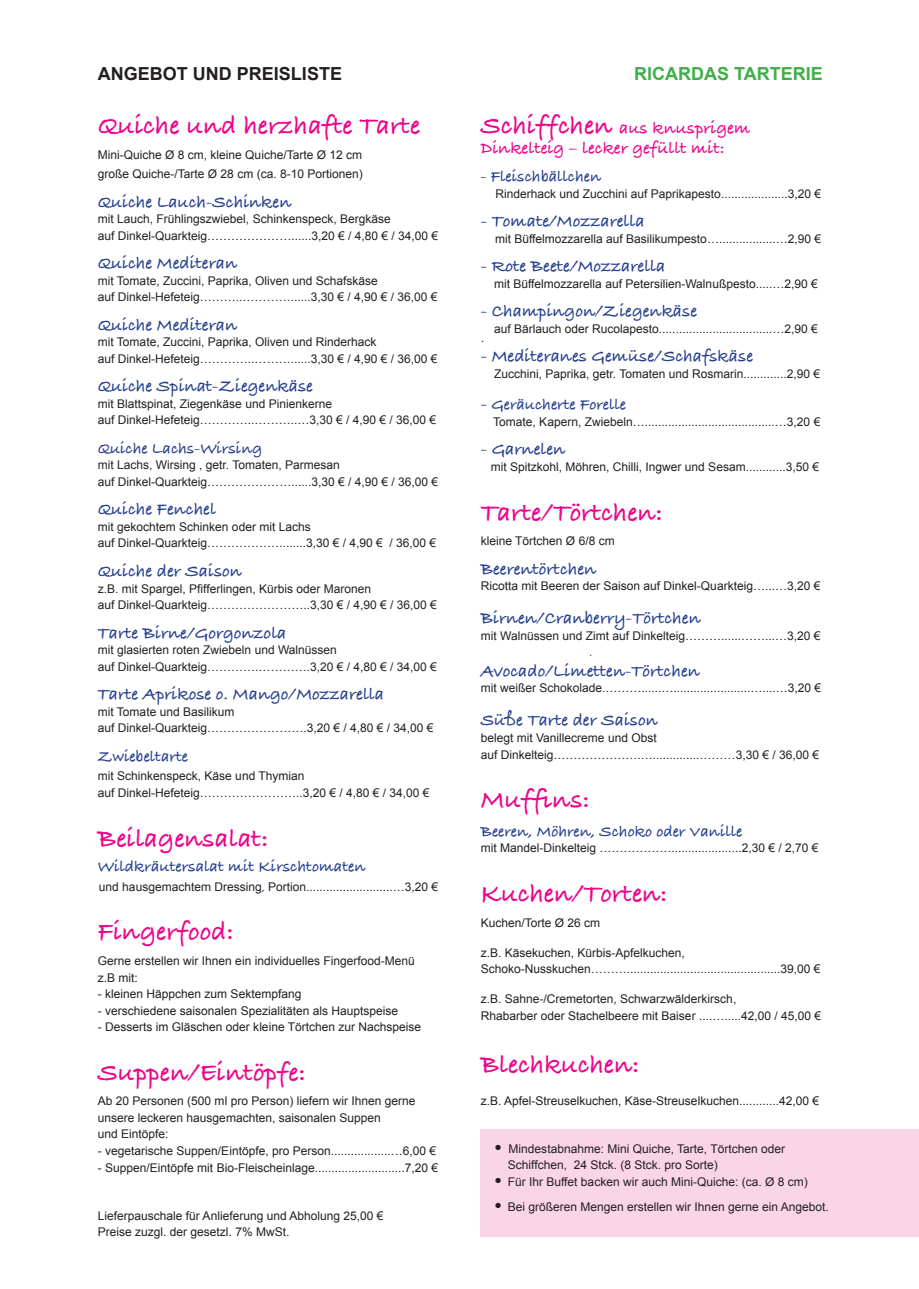
<style>
.page{position:relative;width:919px;height:1289px;background:#fff}
.page>*{position:absolute;margin:0;border:0;box-sizing:border-box;transform-origin:0 0}
.Head1{font:27px "Bradley Hand ITCTT Bold";color:#ed028c}
.Head_2{font:18px "Bradley Hand ITCTT Bold";color:#253f8e}
.Head1-2{font:18px "Bradley Hand ITCTT Bold";color:#ed028c}
.Text_Preise{font:18px "Bradley Hand ITCTT Bold";color:#253f8e}
.t1{font:700 18px "Arial";color:#231f20}
.t2{font:700 18px "Arial";color:#40ae49}
.Head_2-2{font:16.5px "Bradley Hand ITCTT Bold";color:#253f8e}
.Text_Preise-2{font:16.5px "Bradley Hand ITCTT Bold";color:#253f8e}
.Text_Preise-3{font:12px/16.5px "Arial";color:#231f20}
.Head_2-3{font:12px "Arial";color:#231f20}
.t3{font:12px "Times";color:#231f20}
.t4{font:12px "Times";color:#253f8e}
.s1{font-family:"Bradley Hand ITCTT Bold";color:#253f8e}
.s2{font-size:27px}
.s3{font-size:18px}
.s4{font-size:21px}
</style>
<div class="page">
<div style="left:480px;top:1128px;width:438px;height:108px;background:#fad5e5"></div>
<p class="t1" style="left:98px;top:62px;width:246px">ANGEBOT UND PREISLISTE</p>
<p class="t2" style="left:634px;top:62px;width:190px">RICARDAS TARTERIE</p>
<p class="Head1" style="left:98px;top:105px;width:324px">Quiche und herzhafte Tarte</p>
<p class="Text_Preise-3" style="left:98px;top:146px;width:266px">Mini-Quiche Ø 8 cm, kleine Quiche/Tarte Ø 12 cm</p>
<p class="Text_Preise-3" style="left:98px;top:166px;width:266px">große Quiche-/Tarte Ø 28 cm (ca. 8-10 Portionen)</p>
<p class="Text_Preise" style="left:98px;top:188px;width:195px">Quiche Lauch-Schinken</p>
<p class="Text_Preise-3" style="left:98px;top:211px;width:294px">mit Lauch, Frühlingszwiebel, Schinkenspeck, Bergkäse</p>
<p class="Text_Preise-3" style="left:98px;top:227px;width:342px">auf Dinkel-Quarkteig…………………......3,20 € / 4,80 € / 34,00 €</p>
<p class="Text_Preise" style="left:98px;top:249px;width:141px">Quiche Mediteran</p>
<p class="Text_Preise-3" style="left:98px;top:272px;width:281px">mit Tomate, Zuccini, Paprika, Oliven und Schafskäse</p>
<p class="Text_Preise-3" style="left:98px;top:289px;width:341px">auf Dinkel-Hefeteig………..…………......3,30 € / 4,90 € / 36,00 €</p>
<p class="Text_Preise" style="left:98px;top:311px;width:141px">Quiche Mediteran</p>
<p class="Text_Preise-3" style="left:98px;top:334px;width:280px">mit Tomate, Zuccini, Paprika, Oliven und Rinderhack</p>
<p class="Text_Preise-3" style="left:98px;top:350px;width:341px">auf Dinkel-Hefeteig…………..………......3,30 € / 4,90 € / 36,00 €</p>
<p class="Head_2" style="left:98px;top:372px;width:216px">Quiche Spinat-Ziegenkäse</p>
<p class="Text_Preise-3" style="left:98px;top:395px;width:236px">mit Blattspinat, Ziegenkäse und Pinienkerne</p>
<p class="Text_Preise-3" style="left:98px;top:412px;width:340px">auf Dinkel-Hefeteig…………..………..…3,30 € / 4,90 € / 36,00 €</p>
<p class="Head_2-2" style="left:98px;top:436px;width:166px">Quiche Lachs-Wirsing</p>
<p class="Text_Preise-3" style="left:98px;top:457px;width:243px">mit Lachs, Wirsing , getr. Tomaten, Parmesan</p>
<p class="Text_Preise-3" style="left:98px;top:473px;width:342px">auf Dinkel-Quarkteig…………………......3,30 € / 4,90 € / 36,00 €</p>
<p class="Head_2" style="left:98px;top:495px;width:120px">Quiche Fenchel</p>
<p class="Text_Preise-3" style="left:98px;top:518px;width:214px">mit gekochtem Schinken oder mit Lachs</p>
<p class="Text_Preise-3" style="left:98px;top:535px;width:340px">auf Dinkel-Quarkteig………………........3,30 € / 4,90 € / 36,00 €</p>
<p class="Head_2" style="left:98px;top:557px;width:146px">Quiche der Saison</p>
<p class="Head_2-3" style="left:98px;top:580px;width:275px">z.B. mit Spargel, Pfifferlingen, Kürbis oder Maronen</p>
<p class="Text_Preise-3" style="left:98px;top:596px;width:340px">auf Dinkel-Quarkteig……………………..3,30 € / 4,90 € / 36,00 €</p>
<p class="Head_2" style="left:98px;top:618px;width:190px">Tarte Birne/Gorgonzola</p>
<p class="Text_Preise-3" style="left:98px;top:641px;width:240px">mit glasierten roten Zwiebeln und Walnüssen</p>
<p class="Text_Preise-3" style="left:98px;top:658px;width:340px">auf Dinkel-Quarkteig………….………….3,20 € / 4,80 € / 34,00 €</p>
<p class="Head_2" style="left:98px;top:680px;width:288px">Tarte Aprikose o. Mango/Mozzarella</p>
<p class="Text_Preise-3" style="left:98px;top:703px;width:138px">mit Tomate und Basilikum</p>
<p class="Text_Preise-3" style="left:98px;top:719px;width:337px">auf Dinkel-Quarkteig…………………….3,20 € / 4,80 € / 34,00 €</p>
<p class="Head_2-2" style="left:98px;top:743px;width:92px">Zwiebeltarte</p>
<p class="Text_Preise-3" style="left:98px;top:767px;width:208px">mit Schinkenspeck, Käse und Thymian</p>
<p class="Text_Preise-3" style="left:98px;top:784px;width:333px">auf Dinkel-Hefeteig……………………..3,20 € / 4,80 € / 34,00 €</p>
<p class="Head1" style="left:98px;top:817px;width:172px">Beilagensalat:</p>
<p class="Text_Preise-2" style="left:98px;top:853px;width:269px">Wildkräutersalat mit Kirschtomaten</p>
<p class="Text_Preise-3" style="left:99px;top:878px;width:341px">und hausgemachtem Dressing<span class="s1">,</span> Portion..........................…3,20 €</p>
<p class="Head1" style="left:98px;top:911px;width:137px">Fingerfood:</p>
<p class="Text_Preise-3" style="left:98px;top:952px;width:318px">Gerne erstellen wir Ihnen ein individuelles Fingerfood-Menü</p>
<p class="Text_Preise-3" style="left:98px;top:969px;width:42px">z.B mit:</p>
<p class="Text_Preise-3" style="left:98px;top:985px;width:205px">- kleinen Häppchen zum Sektempfang</p>
<p class="Text_Preise-3" style="left:98px;top:1002px;width:302px">- verschiedene saisonalen Spezialitäten als Hauptspeise</p>
<p class="Text_Preise-3" style="left:98px;top:1018px;width:325px">- Desserts im Gläschen oder kleine Törtchen zur Nachspeise</p>
<p class="Head1" style="left:98px;top:1051px;width:209px">Suppen/Eintöpfe:</p>
<p class="Text_Preise-3" style="left:98px;top:1093px;width:319px">Ab 20 Personen (500 ml pro Person) liefern wir Ihnen gerne unsere leckeren hausgemachten, saisonalen Suppen</p>
<p class="Text_Preise-3" style="left:98px;top:1126px;width:72px">und Eintöpfe:</p>
<p class="Text_Preise-3" style="left:98px;top:1142px;width:340px">- vegetarische Suppen/Eintöpfe, pro Person..................…6,00 €</p>
<p class="Text_Preise-3" style="left:98px;top:1159px;width:342px">- Suppen/Eintöpfe mit Bio-Fleischeinlage...........................7,20 €</p>
<p class="Head_2-3" style="left:98px;top:1207px;width:287px">Lieferpauschale für Anlieferung und Abholung 25,00 €</p>
<p class="Head_2-3" style="left:98px;top:1223px;width:193px">Preise zuzgl. der gesetzl. 7% MwSt.</p>
<p class="Head1-2" style="left:480px;top:114px;width:271px"><span class="s2">Schiffchen</span> aus knusprigem</p>
<p class="Head1-2" style="left:480px;top:134px;width:245px">Dinkelteig – lecker gefüllt mit:</p>
<p class="Head_2-2" style="left:480px;top:164px;width:122px">- Fleischbällchen</p>
<p class="Text_Preise-3" style="left:495px;top:185px;width:327px">Rinderhack und Zucchini auf Paprikapesto....................3,20 €</p>
<p class="Head_2" style="left:480px;top:207px;width:165px">- Tomate/Mozzarella</p>
<p class="Text_Preise-3" style="left:495px;top:230px;width:327px">mit Büffelmozzarella auf Basilikumpesto….................…2,90 €</p>
<p class="Head_2" style="left:480px;top:252px;width:186px">- Rote Beete/Mozzarella</p>
<p class="Text_Preise-3" style="left:494px;top:275px;width:325px">mit Büffelmozzarella auf Petersilien-Walnußpesto.....…2,90 €</p>
<p class="Head_2" style="left:480px;top:297px;width:218px">- Champingon/Ziegenkäse</p>
<p class="Head_2-3" style="left:494px;top:321px;width:325px">auf Bärlauch oder Rucolapesto..................................…2,90 €</p>
<p class="t3" style="left:480px;top:326px;width:4px">.</p>
<p class="Head_2" style="left:480px;top:342px;width:274px">- Mediteranes Gemüse/Schafskäse</p>
<p class="Text_Preise-3" style="left:494px;top:365px;width:327px">Zucchini, Paprika, getr. Tomaten und Rosmarin.............2,90 €</p>
<p class="Text_Preise-2" style="left:480px;top:392px;width:147px"><span class="s3">-</span> Geräucherte Forelle</p>
<p class="Text_Preise-3" style="left:493px;top:413px;width:328px">Tomate, Kapern, Zwiebeln….......................................…3,20 €</p>
<p class="Head_2" style="left:480px;top:435px;width:86px">- Garnelen</p>
<p class="Text_Preise-3" style="left:490px;top:458px;width:330px">mit Spitzkohl, Möhren, Chilli, Ingwer und Sesam............3,50 €</p>
<p class="Head1" style="left:480px;top:491px;width:183px">Tarte/Törtchen:</p>
<p class="Text_Preise-3" style="left:480px;top:533px;width:135px">kleine Törtchen Ø 6/8 cm</p>
<p class="Head_2" style="left:480px;top:555px;width:117px">Beerentörtchen</p>
<p class="Text_Preise-3" style="left:480px;top:578px;width:341px">Ricotta mit Beeren der Saison auf Dinkel-Quarkteig…...…3,20 €</p>
<p class="Head_2" style="left:480px;top:604px;width:221px">Birnen/Cranberry-Törtchen</p>
<p class="Text_Preise-3" style="left:480px;top:627px;width:341px">mit Walnüssen und Zimt auf Dinkelteig………......……...…3,20 €</p>
<p class="t4" style="left:588px;top:641px;width:4px">.</p>
<p class="Head_2" style="left:480px;top:657px;width:220px">Avocado/Limetten-Törtchen</p>
<p class="Text_Preise-3" style="left:480px;top:680px;width:342px">mit weißer Schokolade.………......….......................…....…3,20 €</p>
<p class="Head_2" style="left:480px;top:706px;width:179px">Süße Tarte der Saison</p>
<p class="Text_Preise-3" style="left:480px;top:729px;width:177px">belegt mit Vanillecreme und Obst</p>
<p class="Text_Preise-3" style="left:480px;top:746px;width:340px">auf Dinkelteig………………….…..............………3,30 € / 36,00 €</p>
<p class="Head1" style="left:480px;top:779px;width:110px">Muffins:</p>
<p class="Head_2-2" style="left:480px;top:818px;width:263px">Beeren, Möhren, Schoko oder Vanille</p>
<p class="Text_Preise-3" style="left:480px;top:840px;width:339px">mit Mandel-Dinkelteig ……………….....................2,30 € / 2,70 €</p>
<p class="Head1" style="left:480px;top:873px;width:188px">Kuchen/Torten:</p>
<p class="Text_Preise-3" style="left:480px;top:914px;width:121px">Kuchen/Torte Ø 26 cm</p>
<p class="Text_Preise-3" style="left:480px;top:944px;width:206px">z.B. Käsekuchen, Kürbis-Apfelkuchen,</p>
<p class="Text_Preise-3" style="left:480px;top:961px;width:341px">Schoko-Nusskuchen………..............................................39,00 €</p>
<p class="Text_Preise-3" style="left:480px;top:991px;width:257px">z.B. Sahne-/Cremetorten, Schwarzwälderkirsch,</p>
<p class="Text_Preise-3" style="left:480px;top:1007px;width:342px">Rhabarber oder Stachelbeere mit Baiser ....….....42,00 / 45,00 €</p>
<p class="Head1" style="left:480px;top:1043px;width:160px">Blechkuchen:</p>
<p class="Text_Preise-3" style="left:480px;top:1092px;width:340px">z.B. Apfel-Streuselkuchen, Käse-Streuselkuchen............42,00 €</p>
<p class="Text_Preise-3" style="left:494px;top:1140px;width:292px"><span class="s4">•</span> Mindestabnahme: Mini Quiche, Tarte, Törtchen oder</p>
<p class="Text_Preise-3" style="left:508px;top:1156px;width:211px">Schiffchen, 24 Stck. (8 Stck. pro Sorte)</p>
<p class="Text_Preise-3" style="left:494px;top:1173px;width:315px"><span class="s4">•</span> Für Ihr Buffet backen wir auch Mini-Quiche: (ca. Ø 8 cm)</p>
<p class="Text_Preise-3" style="left:494px;top:1198px;width:336px"><span class="s4">•</span> Bei größeren Mengen erstellen wir Ihnen gerne ein Angebot.</p>
</div>
